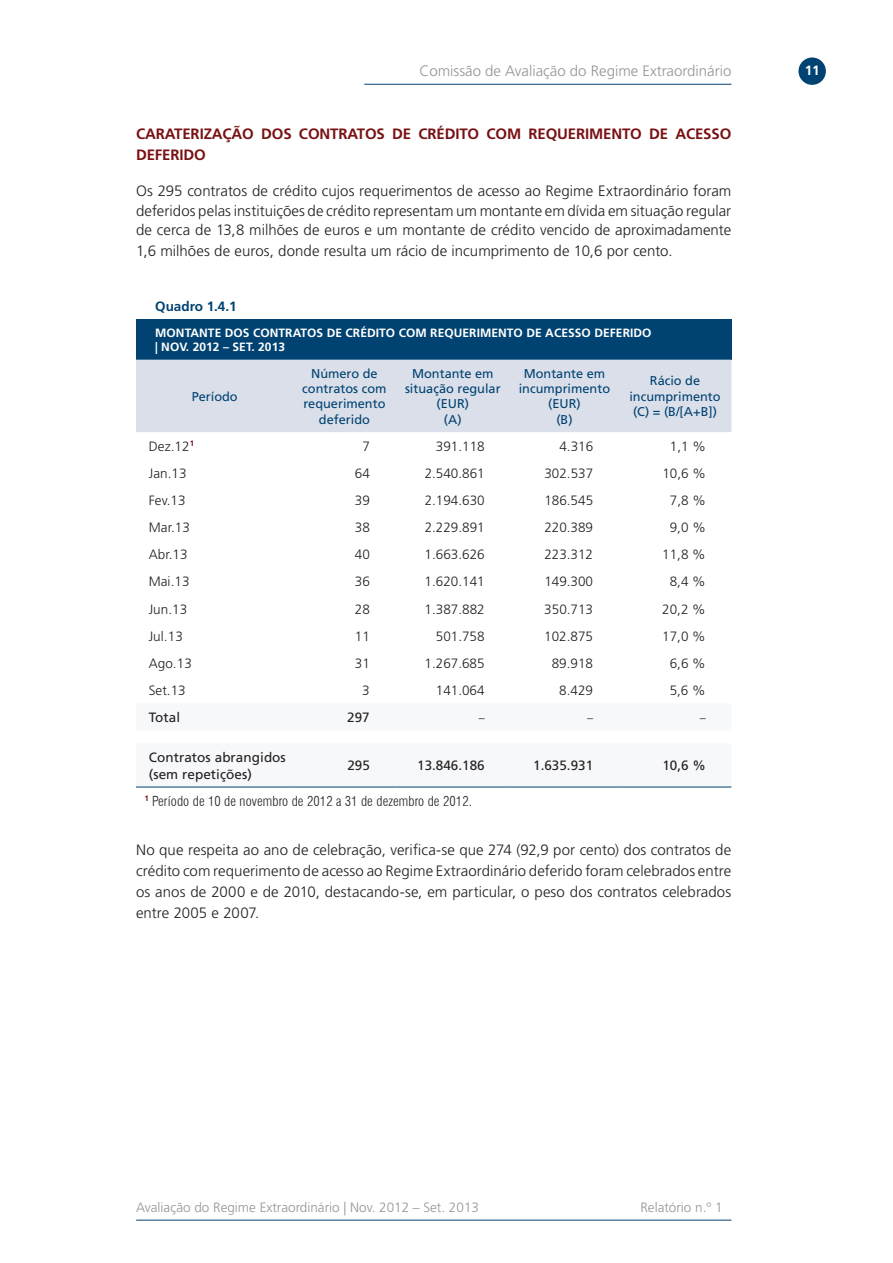
<style>
.page{position:relative;width:893px;height:1263px;background:#fff}
.page>*{position:absolute;margin:0;border:0;box-sizing:border-box;transform-origin:0 0}
.t1{font:300 15px/21px "Frutiger LT Pro";color:#231f20;text-align:justify}
.t2{font:700 15px/21px "Frutiger LT Pro";letter-spacing:-.01em;color:#791113}
.t3{font:300 15px "Frutiger LT Pro";color:#939598}
.t4{font:300 13.5px "Frutiger LT Pro";color:#231f20}
.t5{font:13.5px/16.5px "Frutiger LT Pro";letter-spacing:.005em;color:#231f20}
.t6{font:300 13.5px "Frutiger LT Pro";color:#939598}
.t7{font:300 condensed 13.5px "Swiss 721 BT";letter-spacing:.01em;color:#231f20}
.t8{font:700 13.5px "Frutiger LT Pro";color:#004271}
.t9{font:700 13.5px "Frutiger";color:#fff}
.t10{font:12.75px/15.3px "Frutiger LT Pro";color:#004271;text-align:center}
.t11{font:700 12px/14.4px "Frutiger LT Pro";letter-spacing:.005em;color:#fff}
.t12{font:300 12px "Frutiger LT Pro";color:#231f20}
</style>
<div class="page">
<hr style="left:136px;top:1220px;width:595px;height:1px;background:#004271">
<hr style="left:364px;top:84px;width:367px;height:1px;background:#004271">
<div style="left:136px;top:319px;width:595px;height:41px;background:#004271"></div>
<div style="left:136px;top:360px;width:595px;height:72px;background:#dadfea"></div>
<svg style="left:136px;top:786px;width:595px;height:1px"></svg>
<hr style="left:136px;top:787px;width:157px;height:1px;background:#004271">
<hr style="left:293px;top:787px;width:102px;height:1px;background:#004271">
<hr style="left:395px;top:787px;width:115px;height:1px;background:#004271">
<hr style="left:510px;top:787px;width:109px;height:1px;background:#004271">
<hr style="left:619px;top:787px;width:112px;height:1px;background:#004271">
<div style="left:798px;top:57px;width:29px;height:29px;background:#004271;border-radius:50%"></div>
<div style="left:797px;top:56px;width:30px;height:30px;border:2px solid #fff;border-radius:50%"></div>
<p class="t3" style="left:419px;top:62px;width:313px">Comissão de Avaliação do Regime Extraordinário</p>
<p class="t2" style="left:136px;top:123px;width:597px">CARATERIZAÇÃO DOS CONTRATOS DE CRÉDITO COM REQUERIMENTO DE ACESSO<br>DEFERIDO</p>
<p class="t1" style="left:136px;top:181px;width:597px;line-height:19.5px">Os 295 contratos de crédito cujos requerimentos de acesso ao Regime Extraordinário foram deferidos pelas instituições de crédito representam um montante em dívida em situação regular de cerca de 13,8 milhões de euros e um montante de crédito vencido de aproximadamente</p>
<p class="t1" style="left:136px;top:241px;width:538px">1,6 milhões de euros, donde resulta um rácio de incumprimento de 10,6 por cento.</p>
<p class="t8" style="left:155px;top:298px;width:83px">QUADRO 1.4.1</p>
<p class="t11" style="left:155px;top:325px;width:498px">MONTANTE DOS CONTRATOS DE CRÉDITO COM REQUERIMENTO DE ACESSO DEFERIDO | NOV. 2012 – SET. 2013</p>
<p class="t10" style="left:192px;top:389px;width:48px">Período</p>
<p class="t10" style="left:302px;top:366px;width:86px">Número de contratos com requerimento deferido</p>
<p class="t10" style="left:405px;top:366px;width:97px">Montante em situação regular (EUR)<br>(A)</p>
<p class="t10" style="left:519px;top:366px;width:93px">Montante em incumprimento (EUR)<br>(B)</p>
<p class="t10" style="left:629px;top:373px;width:93px">Rácio de incumprimento (C) = (B/[A+B])</p>
<p class="t4" style="left:149px;top:438px;width:47px">Dez.12<sup>1</sup></p>
<p class="t4" style="left:362px;top:438px;width:9px">7</p>
<p class="t4" style="left:436px;top:438px;width:50px">391.118</p>
<p class="t4" style="left:559px;top:438px;width:35px">4.316</p>
<p class="t4" style="left:670px;top:438px;width:38px">1,1 %</p>
<p class="t4" style="left:149px;top:465px;width:39px">Jan.13</p>
<p class="t4" style="left:355px;top:465px;width:17px">64</p>
<p class="t4" style="left:425px;top:465px;width:62px">2.540.861</p>
<p class="t4" style="left:544px;top:465px;width:50px">302.537</p>
<p class="t4" style="left:662px;top:465px;width:45px">10,6 %</p>
<p class="t4" style="left:149px;top:492px;width:38px">Fev.13</p>
<p class="t4" style="left:355px;top:492px;width:17px">39</p>
<p class="t4" style="left:425px;top:492px;width:62px">2.194.630</p>
<p class="t4" style="left:544px;top:492px;width:50px">186.545</p>
<p class="t4" style="left:670px;top:492px;width:38px">7,8 %</p>
<p class="t4" style="left:149px;top:520px;width:43px">Mar.13</p>
<p class="t4" style="left:355px;top:520px;width:17px">38</p>
<p class="t4" style="left:425px;top:520px;width:62px">2.229.891</p>
<p class="t4" style="left:544px;top:520px;width:50px">220.389</p>
<p class="t4" style="left:670px;top:520px;width:38px">9,0 %</p>
<p class="t4" style="left:149px;top:547px;width:40px">Abr.13</p>
<p class="t4" style="left:355px;top:547px;width:17px">40</p>
<p class="t4" style="left:425px;top:547px;width:62px">1.663.626</p>
<p class="t4" style="left:544px;top:547px;width:50px">223.312</p>
<p class="t4" style="left:662px;top:547px;width:45px">11,8 %</p>
<p class="t4" style="left:149px;top:574px;width:42px">Mai.13</p>
<p class="t4" style="left:355px;top:574px;width:17px">36</p>
<p class="t4" style="left:425px;top:574px;width:62px">1.620.141</p>
<p class="t4" style="left:544px;top:574px;width:50px">149.300</p>
<p class="t4" style="left:670px;top:574px;width:38px">8,4 %</p>
<p class="t4" style="left:149px;top:601px;width:40px">Jun.13</p>
<p class="t4" style="left:355px;top:601px;width:17px">28</p>
<p class="t4" style="left:425px;top:601px;width:62px">1.387.882</p>
<p class="t4" style="left:544px;top:601px;width:50px">350.713</p>
<p class="t4" style="left:662px;top:601px;width:45px">20,2 %</p>
<p class="t4" style="left:149px;top:628px;width:36px">Jul.13</p>
<p class="t4" style="left:355px;top:628px;width:17px">11</p>
<p class="t4" style="left:436px;top:628px;width:50px">501.758</p>
<p class="t4" style="left:544px;top:628px;width:50px">102.875</p>
<p class="t4" style="left:662px;top:628px;width:45px">17,0 %</p>
<p class="t4" style="left:149px;top:655px;width:45px">Ago.13</p>
<p class="t4" style="left:355px;top:655px;width:17px">31</p>
<p class="t4" style="left:425px;top:655px;width:62px">1.267.685</p>
<p class="t4" style="left:552px;top:655px;width:43px">89.918</p>
<p class="t4" style="left:670px;top:655px;width:38px">6,6 %</p>
<p class="t4" style="left:149px;top:682px;width:39px">Set.13</p>
<p class="t4" style="left:362px;top:682px;width:9px">3</p>
<p class="t4" style="left:436px;top:682px;width:50px">141.064</p>
<p class="t4" style="left:559px;top:682px;width:35px">8.429</p>
<p class="t4" style="left:670px;top:682px;width:38px">5,6 %</p>
<p class="t5" style="left:149px;top:709px;width:33px">Total</p>
<p class="t5" style="left:347px;top:709px;width:24px">297</p>
<p class="t12" style="left:479px;top:710px;width:7px">–</p>
<p class="t12" style="left:587px;top:710px;width:7px">–</p>
<p class="t12" style="left:700px;top:710px;width:7px">–</p>
<p class="t5" style="left:149px;top:749px;width:139px">Contratos abrangidos (sem repetições)</p>
<p class="t5" style="left:347px;top:757px;width:24px">295</p>
<p class="t5" style="left:417px;top:757px;width:69px">13.846.186</p>
<p class="t5" style="left:533px;top:757px;width:62px">1.635.931</p>
<p class="t5" style="left:662px;top:757px;width:45px">10,6 %</p>
<p class="t7" style="left:145px;top:793px;width:329px"><sup>1</sup> Período de 10 de novembro de 2012 a 31 de dezembro de 2012.</p>
<p class="t1" style="left:136px;top:839px;width:597px">No que respeita ao ano de celebração, verifica-se que 274 (92,9 por cento) dos contratos de crédito com requerimento de acesso ao Regime Extraordinário deferido foram celebrados entre os anos de 2000 e de 2010, destacando-se, em particular, o peso dos contratos celebrados entre 2005 e 2007.</p>
<p class="t9" style="left:805px;top:62px;width:17px">11</p>
<p class="t6" style="left:136px;top:1199px;width:344px">Avaliação do Regime Extraordinário | Nov. 2012 – Set. 2013</p>
<p class="t6" style="left:640px;top:1199px;width:84px">Relatório n.º 1</p>
</div>
